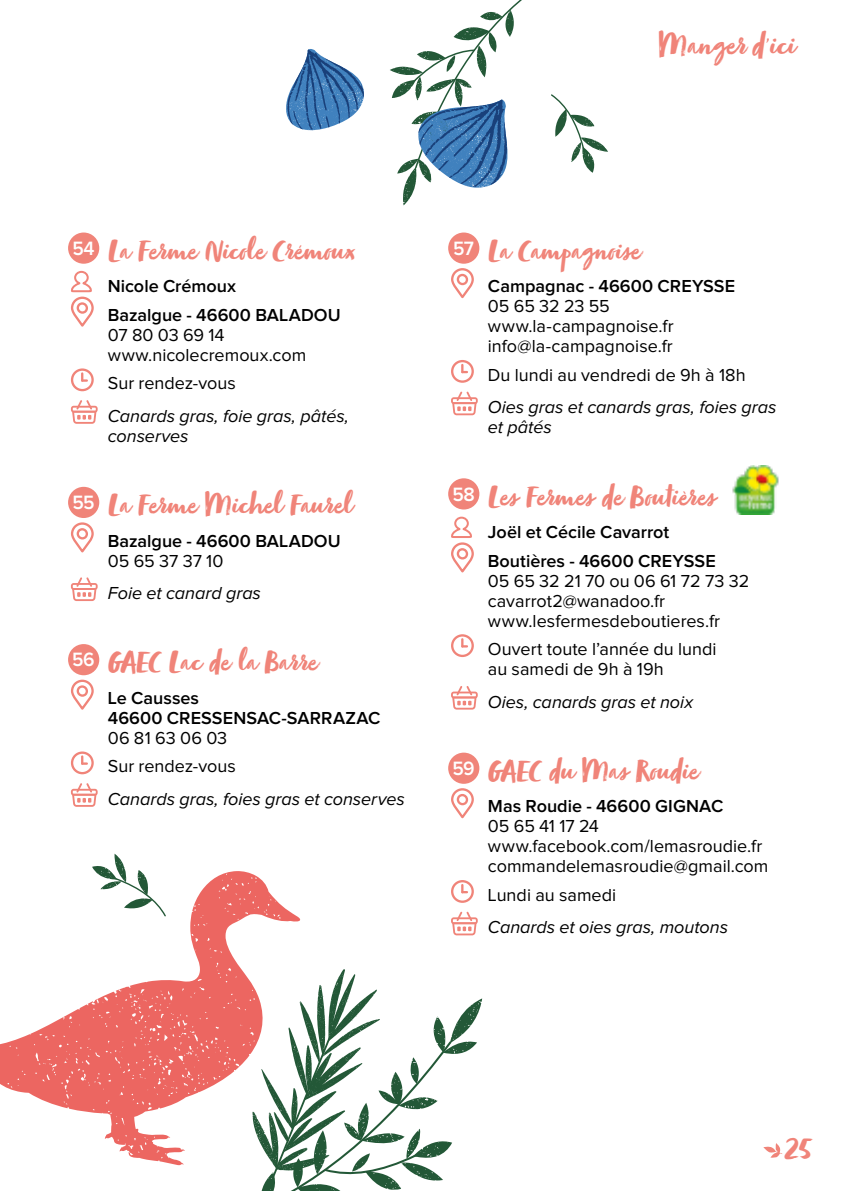
<style>
.page{position:relative;width:851px;height:1191px;background:#fff}
.page>*{position:absolute;margin:0;border:0;box-sizing:border-box;transform-origin:0 0}
.t1{font:38px "Zooja Pro";color:#f08479}
.t2{font:34px "Zooja Pro";color:#f08479}
.t3{font:32px "Zooja Pro";color:#f08479}
.t4{font:18px/20px "Proxima Nova";color:#000}
.t5{font:600 18px/28.6px "Proxima Nova";letter-spacing:.005em;color:#000}
.t6{font:italic 18px/20px "Proxima Nova";color:#000}
</style>
<div class="page">
<svg style="left:0;top:871px;width:301px;height:294px"></svg>
<svg style="left:763px;top:1143px;width:19px;height:14px"></svg>
<svg style="left:92px;top:853px;width:74px;height:63px"></svg>
<svg style="left:551px;top:94px;width:57px;height:79px"></svg>
<svg style="left:451px;top:998px;width:31px;height:147px"></svg>
<svg style="left:286px;top:0;width:236px;height:205px"></svg>
<svg style="left:233px;top:969px;width:218px;height:222px"></svg>
<div style="left:68px;top:232px;width:31px;height:32px;background:#f08479;border-radius:50%"></div>
<svg style="left:71px;top:270px;width:23px;height:57px"></svg>
<svg style="left:72px;top:369px;width:21px;height:21px"></svg>
<div style="left:71px;top:368px;width:23px;height:23px;border:2px solid #f08479;border-radius:50%"></div>
<svg style="left:81px;top:373px;width:6px;height:9px"></svg>
<svg style="left:71px;top:400px;width:27px;height:24px"></svg>
<div style="left:68px;top:487px;width:31px;height:31px;background:#f08479;border-radius:50%"></div>
<svg style="left:71px;top:522px;width:23px;height:31px"></svg>
<svg style="left:71px;top:577px;width:27px;height:24px"></svg>
<div style="left:68px;top:644px;width:31px;height:31px;background:#f08479;border-radius:50%"></div>
<svg style="left:71px;top:679px;width:23px;height:31px"></svg>
<svg style="left:72px;top:752px;width:21px;height:21px"></svg>
<div style="left:71px;top:751px;width:23px;height:23px;border:2px solid #f08479;border-radius:50%"></div>
<svg style="left:81px;top:756px;width:6px;height:8px"></svg>
<svg style="left:71px;top:783px;width:27px;height:24px"></svg>
<div style="left:448px;top:232px;width:31px;height:32px;background:#f08479;border-radius:50%"></div>
<svg style="left:451px;top:268px;width:23px;height:31px"></svg>
<svg style="left:452px;top:361px;width:20px;height:20px"></svg>
<div style="left:451px;top:360px;width:23px;height:23px;border:2px solid #f08479;border-radius:50%"></div>
<svg style="left:461px;top:365px;width:6px;height:8px"></svg>
<svg style="left:451px;top:391px;width:26px;height:24px"></svg>
<div style="left:448px;top:478px;width:31px;height:31px;background:#f08479;border-radius:50%"></div>
<img style="left:732px;top:466px;width:47px;height:48px">
<svg style="left:451px;top:516px;width:23px;height:57px"></svg>
<svg style="left:452px;top:635px;width:20px;height:21px"></svg>
<div style="left:451px;top:634px;width:23px;height:23px;border:2px solid #f08479;border-radius:50%"></div>
<svg style="left:461px;top:639px;width:6px;height:8px"></svg>
<svg style="left:451px;top:686px;width:26px;height:23px"></svg>
<div style="left:448px;top:752px;width:31px;height:32px;background:#f08479;border-radius:50%"></div>
<svg style="left:451px;top:788px;width:23px;height:31px"></svg>
<svg style="left:452px;top:881px;width:20px;height:20px"></svg>
<div style="left:451px;top:880px;width:23px;height:23px;border:2px solid #f08479;border-radius:50%"></div>
<svg style="left:461px;top:885px;width:6px;height:8px"></svg>
<svg style="left:451px;top:911px;width:26px;height:24px"></svg>
<h2 class="t2" style="left:658px;top:25px;width:137px">Manger d’ici</h2>
<h3 class="t3" style="left:72px;top:231px;width:283px"><sup>54</sup> La Ferme Nicole Crémoux</h3>
<p class="t5" style="left:108px;top:273px;width:234px">Nicole Crémoux<br>Bazalgue - 46600 BALADOU</p>
<p class="t4" style="left:108px;top:325px;width:200px">07 80 03 69 14 www.nicolecremoux.com</p>
<p class="t4" style="left:108px;top:374px;width:129px">Sur rendez-vous</p>
<p class="t6" style="left:108px;top:406px;width:243px">Canards gras, foie gras, pâtés, conserves</p>
<h3 class="t3" style="left:72px;top:485px;width:278px"><sup>55</sup> La Ferme Michel Faurel</h3>
<p class="t5" style="left:108px;top:527px;width:234px">Bazalgue - 46600 BALADOU</p>
<p class="t4" style="left:108px;top:551px;width:117px">05 65 37 37 10</p>
<p class="t6" style="left:108px;top:584px;width:155px">Foie et canard gras</p>
<h3 class="t3" style="left:72px;top:643px;width:246px"><sup>56</sup> GAEC Lac de la Barre</h3>
<p class="t5" style="left:108px;top:688px;width:274px;line-height:20px">Le Causses<br>46600 CRESSENSAC-SARRAZAC</p>
<p class="t4" style="left:108px;top:724px;width:129px;line-height:28.6px">06 81 63 06 03<br>Sur rendez-vous</p>
<p class="t6" style="left:108px;top:789px;width:298px">Canards gras, foies gras et conserves</p>
<h3 class="t3" style="left:453px;top:231px;width:188px"><sup>57</sup> La Campagnoise</h3>
<p class="t5" style="left:488px;top:273px;width:249px">Campagnac - 46600 CREYSSE</p>
<p class="t4" style="left:488px;top:297px;width:187px">05 65 32 23 55 www.la-campagnoise.fr info@la-campagnoise.fr</p>
<p class="t4" style="left:488px;top:365px;width:259px">Du lundi au vendredi de 9h à 18h</p>
<p class="t6" style="left:488px;top:398px;width:290px">Oies gras et canards gras, foies gras et pâtés</p>
<h3 class="t3" style="left:452px;top:477px;width:262px"><sup>58</sup> Les Fermes de Boutières</h3>
<p class="t5" style="left:488px;top:518px;width:229px">Joël et Cécile Cavarrot<br>Boutières - 46600 CREYSSE</p>
<p class="t4" style="left:488px;top:571px;width:263px">05 65 32 21 70 ou 06 61 72 73 32 cavarrot2@wanadoo.fr www.lesfermesdeboutieres.fr</p>
<p class="t4" style="left:488px;top:640px;width:230px">Ouvert toute l’année du lundi au samedi de 9h à 19h</p>
<p class="t6" style="left:488px;top:692px;width:207px">Oies, canards gras et noix</p>
<h3 class="t3" style="left:452px;top:751px;width:247px"><sup>59</sup> GAEC du Mas Roudie</h3>
<p class="t5" style="left:488px;top:793px;width:237px">Mas Roudie - 46600 GIGNAC</p>
<p class="t4" style="left:488px;top:817px;width:282px">05 65 41 17 24 www.facebook.com/lemasroudie.fr commandelemasroudie@gmail.com</p>
<p class="t4" style="left:488px;top:885px;width:130px">Lundi au samedi</p>
<p class="t6" style="left:488px;top:918px;width:242px">Canards et oies gras, moutons</p>
<h1 class="t1" style="left:784px;top:1125px;width:28px">25</h1>
</div>
